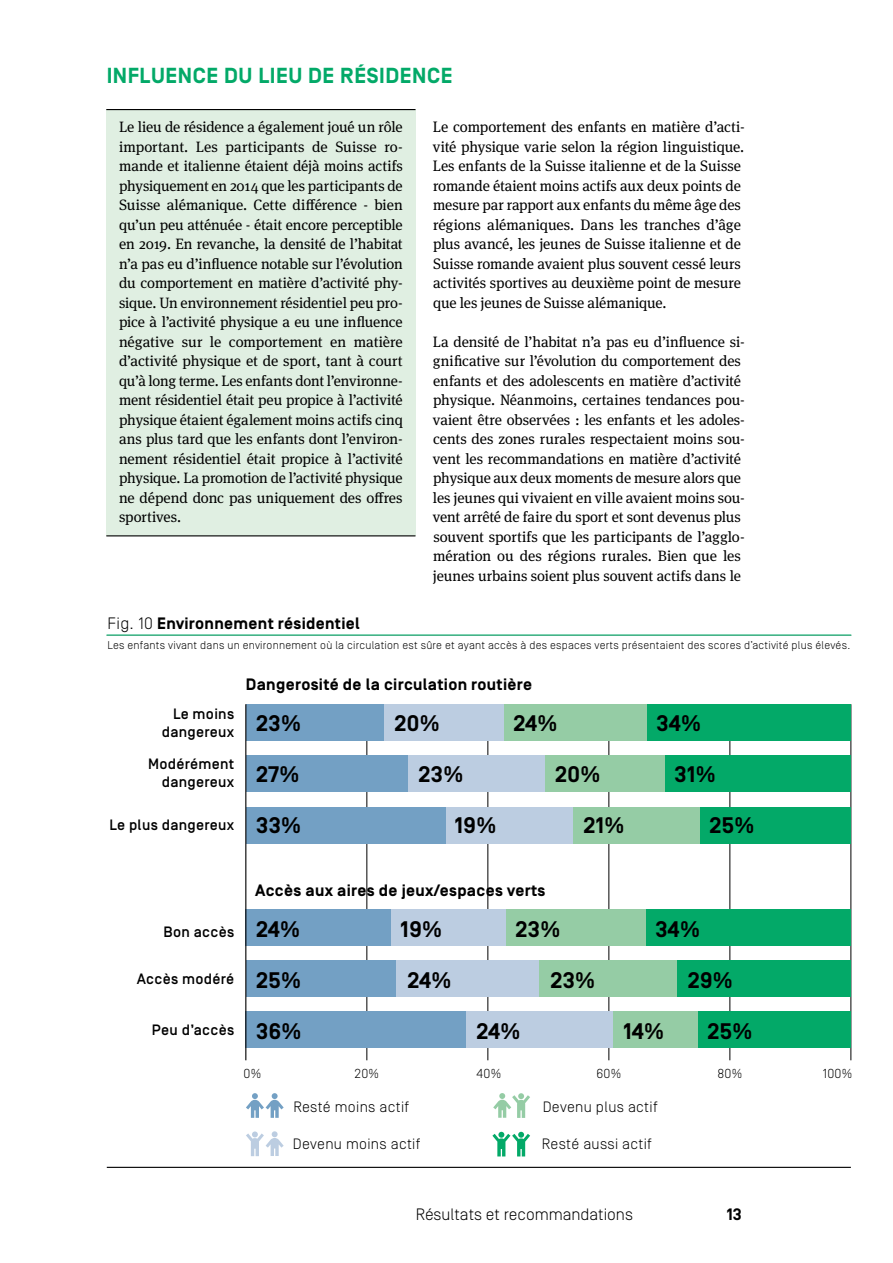
<style>
.page{position:relative;width:893px;height:1263px;background:#fff}
.page>*{position:absolute;margin:0;border:0;box-sizing:border-box;transform-origin:0 0}
.t1{font:700 22.5px "Simplon Norm";letter-spacing:.02em;color:#000}
.t2{font:700 21.75px "Simplon Norm";letter-spacing:.025em;color:#03a968}
.t3{font:700 16.5px "Simplon Norm";letter-spacing:.02em;color:#000}
.t4{font:300 16.5px "Simplon Norm";color:#000}
.t5{font:15.15px/19.5px "Meta Serif OT";letter-spacing:-.005em;color:#000}
.t6{font:15px/19.5px "Meta Serif OT";letter-spacing:-.005em;color:#000;text-align:justify}
.t7{font:500 15px/18px "Simplon Norm";letter-spacing:.02em;color:#000;text-align:right}
.t8{font:300 15px "Simplon Norm";letter-spacing:.02em;color:#000}
.t9{font:300 13.05px "Simplon Norm";letter-spacing:.02em;color:#000}
.t10{font:300 11.25px "Simplon Norm";letter-spacing:.02em;color:#000}
.s1{font-weight:300}
</style>
<div class="page">
<div style="left:106px;top:110px;width:309px;height:426px;background:#e0efe2"></div>
<hr style="left:106px;top:535px;width:309px;height:1px;background:#000">
<hr style="left:106px;top:109px;width:309px;height:1px;background:#000">
<hr style="left:107px;top:1167px;width:744px;height:1px;background:#000">
<hr style="left:367px;top:704px;width:1px;height:356px;background:#000">
<hr style="left:488px;top:704px;width:1px;height:356px;background:#000">
<hr style="left:609px;top:704px;width:1px;height:356px;background:#000">
<hr style="left:730px;top:704px;width:1px;height:356px;background:#000">
<hr style="left:851px;top:704px;width:1px;height:356px;background:#000">
<div style="left:647px;top:704px;width:204px;height:37px;background:#03a968"></div>
<div style="left:665px;top:755px;width:186px;height:37px;background:#03a968"></div>
<div style="left:700px;top:807px;width:151px;height:36px;background:#03a968"></div>
<div style="left:645px;top:909px;width:206px;height:37px;background:#03a968"></div>
<div style="left:677px;top:960px;width:174px;height:37px;background:#03a968"></div>
<div style="left:698px;top:1011px;width:153px;height:37px;background:#03a968"></div>
<div style="left:503px;top:704px;width:144px;height:37px;background:#95cca5"></div>
<div style="left:545px;top:755px;width:120px;height:37px;background:#95cca5"></div>
<div style="left:573px;top:807px;width:127px;height:36px;background:#95cca5"></div>
<div style="left:506px;top:909px;width:139px;height:37px;background:#95cca5"></div>
<div style="left:539px;top:960px;width:138px;height:37px;background:#95cca5"></div>
<div style="left:612px;top:1011px;width:86px;height:37px;background:#95cca5"></div>
<div style="left:384px;top:704px;width:119px;height:37px;background:#bccde1"></div>
<div style="left:408px;top:755px;width:137px;height:37px;background:#bccde1"></div>
<div style="left:445px;top:807px;width:128px;height:36px;background:#bccde1"></div>
<div style="left:391px;top:909px;width:115px;height:37px;background:#bccde1"></div>
<div style="left:396px;top:960px;width:143px;height:37px;background:#bccde1"></div>
<div style="left:466px;top:1011px;width:146px;height:37px;background:#bccde1"></div>
<div style="left:246px;top:704px;width:138px;height:37px;background:#73a0c4"></div>
<div style="left:246px;top:755px;width:162px;height:37px;background:#73a0c4"></div>
<div style="left:246px;top:807px;width:199px;height:36px;background:#73a0c4"></div>
<div style="left:246px;top:909px;width:145px;height:37px;background:#73a0c4"></div>
<div style="left:246px;top:960px;width:150px;height:37px;background:#73a0c4"></div>
<div style="left:246px;top:1011px;width:220px;height:37px;background:#73a0c4"></div>
<hr style="left:245px;top:704px;width:1px;height:356px;background:#000">
<hr style="left:107px;top:634px;width:744px;height:2px;background:#03a968">
<svg style="left:492px;top:1132px;width:38px;height:24px"></svg>
<svg style="left:246px;top:1093px;width:38px;height:25px"></svg>
<svg style="left:246px;top:1131px;width:38px;height:25px"></svg>
<svg style="left:493px;top:1093px;width:37px;height:25px"></svg>
<h2 class="t2" style="left:107px;top:64px;width:347px">INFLUENCE DU LIEU DE RÉSIDENCE</h2>
<p class="t6" style="left:119px;top:117px;width:285px">Le lieu de résidence a également joué un rôle important. Les participants de Suisse ro&shy;mande et italienne étaient déjà moins actifs physiquement en 2014 que les participants de Suisse alémanique. Cette différence - bien qu’un peu atténuée - était encore perceptible en 2019. En revanche, la densité de l’habitat n’a pas eu d’influence notable sur l’évolution du comportement en matière d’activité phy&shy;sique. Un environnement résidentiel peu pro&shy;pice à l’activité physique a eu une influence négative sur le comportement en matière d’activité physique et de sport, tant à court qu’à long terme. Les enfants dont l’environne&shy;ment résidentiel était peu propice à l’activité physique étaient également moins actifs cinq ans plus tard que les enfants dont l’environ&shy;nement résidentiel était propice à l’activité physique. La promotion de l’activité physique ne dépend donc pas uniquement des offres sportives.</p>
<p class="t5" style="left:433px;top:117px;width:313px">Le comportement des enfants en matière d’acti&shy;vité physique varie selon la région linguistique.<br>Les enfants de la Suisse italienne et de la Suisse romande étaient moins actifs aux deux points de mesure par rapport aux enfants du même âge des régions alémaniques. Dans les tranches d’âge plus avancé, les jeunes de Suisse italienne et de Suisse romande avaient plus souvent cessé leurs activités sportives au deuxième point de mesure que les jeunes de Suisse alémanique.</p>
<p class="t6" style="left:433px;top:332px;width:313px;text-align:left">La densité de l’habitat n’a pas eu d’influence si&shy;gnificative sur l’évolution du comportement des enfants et des adolescents en matière d’activité physique. Néanmoins, certaines tendances pou&shy;vaient être observées : les enfants et les adoles&shy;cents des zones rurales respectaient moins sou&shy;vent les recommandations en matière d’activité physique aux deux moments de mesure alors que les jeunes qui vivaient en ville avaient moins sou&shy;vent arrêté de faire du sport et sont devenus plus souvent sportifs que les participants de l’agglo&shy;mération ou des régions rurales. Bien que les jeunes urbains soient plus souvent actifs dans le</p>
<p class="t3" style="left:107px;top:615px;width:254px"><span class="s1">Fig. 10</span> Environnement résidentiel</p>
<p class="t10" style="left:107px;top:639px;width:744px">Les enfants vivant dans un environnement où la circulation est sûre et ayant accès à des espaces verts présentaient des scores d’activité plus élevés.</p>
<p class="t7" style="left:162px;top:705px;width:74px">Le moins dangereux</p>
<p class="t7" style="left:148px;top:756px;width:88px">Modérément dangereux</p>
<p class="t7" style="left:109px;top:816px;width:126px">Le plus dangereux</p>
<p class="t3" style="left:246px;top:676px;width:288px">Dangerosité de la circulation routière</p>
<h1 class="t1" style="left:256px;top:711px;width:46px">23%</h1>
<h1 class="t1" style="left:394px;top:711px;width:47px">20%</h1>
<h1 class="t1" style="left:513px;top:711px;width:45px">24%</h1>
<h1 class="t1" style="left:657px;top:711px;width:46px">34%</h1>
<h1 class="t1" style="left:256px;top:762px;width:45px">27%</h1>
<h1 class="t1" style="left:418px;top:762px;width:46px">23%</h1>
<h1 class="t1" style="left:555px;top:762px;width:47px">20%</h1>
<h1 class="t1" style="left:675px;top:762px;width:43px">31%</h1>
<h1 class="t1" style="left:256px;top:813px;width:46px">33%</h1>
<h1 class="t1" style="left:455px;top:813px;width:43px">19%</h1>
<h1 class="t1" style="left:583px;top:813px;width:43px">21%</h1>
<h1 class="t1" style="left:709px;top:813px;width:46px">25%</h1>
<p class="t7" style="left:163px;top:923px;width:72px">Bon accès</p>
<p class="t7" style="left:137px;top:970px;width:99px">Accès modéré</p>
<p class="t7" style="left:152px;top:1021px;width:84px">Peu d’accès</p>
<p class="t3" style="left:255px;top:881px;width:292px">Accès aux aires de jeux/espaces verts</p>
<h1 class="t1" style="left:256px;top:917px;width:45px">24%</h1>
<h1 class="t1" style="left:401px;top:917px;width:43px">19%</h1>
<h1 class="t1" style="left:516px;top:917px;width:46px">23%</h1>
<h1 class="t1" style="left:655px;top:917px;width:46px">34%</h1>
<h1 class="t1" style="left:256px;top:968px;width:46px">25%</h1>
<h1 class="t1" style="left:408px;top:968px;width:45px">24%</h1>
<h1 class="t1" style="left:550px;top:968px;width:46px">23%</h1>
<h1 class="t1" style="left:688px;top:968px;width:47px">29%</h1>
<h1 class="t1" style="left:256px;top:1019px;width:47px">36%</h1>
<h1 class="t1" style="left:476px;top:1019px;width:45px">24%</h1>
<h1 class="t1" style="left:623px;top:1019px;width:42px">14%</h1>
<h1 class="t1" style="left:707px;top:1019px;width:46px">25%</h1>
<p class="t9" style="left:244px;top:1066px;width:19px">0%</p>
<p class="t9" style="left:355px;top:1066px;width:26px">20%</p>
<p class="t9" style="left:477px;top:1066px;width:26px">40%</p>
<p class="t9" style="left:596px;top:1066px;width:26px">60%</p>
<p class="t9" style="left:717px;top:1066px;width:26px">80%</p>
<p class="t9" style="left:823px;top:1066px;width:31px">100%</p>
<p class="t8" style="left:293px;top:1099px;width:117px">Resté moins actif</p>
<p class="t8" style="left:543px;top:1099px;width:116px">Devenu plus actif</p>
<p class="t8" style="left:293px;top:1136px;width:129px">Devenu moins actif</p>
<p class="t8" style="left:542px;top:1136px;width:111px">Resté aussi actif</p>
<p class="t4" style="left:416px;top:1206px;width:219px">Résultats et recommandations</p>
<p class="t3" style="left:727px;top:1206px;width:16px">13</p>
</div>
